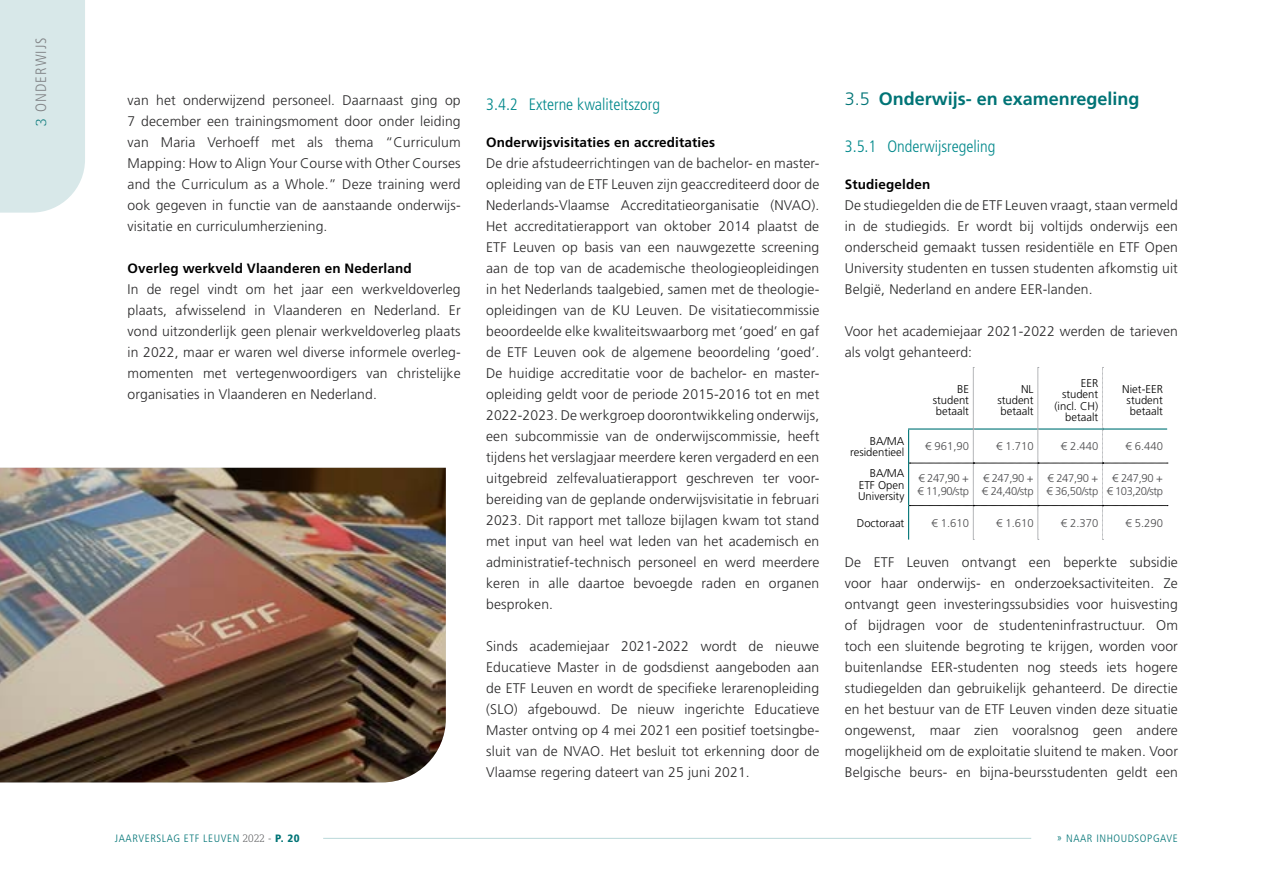
<style>
.page{position:relative;width:1263px;height:893px;background:#fff}
.page>*{position:absolute;margin:0;border:0;box-sizing:border-box;transform-origin:0 0}
.t1{font:700 18px "Frutiger LT Std";color:#007476}
.t2{font:300 condensed 16.5px "Frutiger LT Std";color:#00888b}
.t3{font:300 condensed 15px "Frutiger LT Std";letter-spacing:.075em;color:#808285}
.t4{font:300 13.95px/21px "Frutiger LT Std";letter-spacing:.01em;color:#292829;text-align:justify}
.t5{font:700 13.5px "Frutiger LT Std";letter-spacing:.01em;color:#000}
.t6{font:300 11.25px/11.2px "Frutiger LT Std";color:#000;text-align:justify}
.t7{font:300 11.25px/13.5px "Frutiger LT Std";letter-spacing:-.03em;color:#4d4d4f}
.t8{font:300 condensed 10.65px "Frutiger LT Std";letter-spacing:.05em;color:#007476;scale:1.05 1}
.s1{font-family:"Demos Next Pro";font-stretch:normal;color:#007476}
.s2{font-weight:300}
.s3{font-family:"Demos Next Pro";font-size:11.25px;color:#58595b}
.s4{color:#58595b}
.s5{font-weight:900}
</style>
<div class="page">
<hr style="left:908px;top:430px;width:1px;height:33px;background:#007476">
<hr style="left:908px;top:428px;width:65px;height:2px;background:#007476">
<hr style="left:908px;top:463px;width:1px;height:43px;background:#007476">
<hr style="left:908px;top:506px;width:1px;height:34px;background:#007476">
<svg style="left:909px;top:367px;width:259px;height:173px"></svg>
<img style="left:0;top:468px;width:446px;height:314px">
<div style="left:0;top:0;width:85px;height:213px;background:#d8e8e9"></div>
<hr style="left:323px;top:838px;width:708px;height:1px;background:#bad8d9">
<p class="t3" style="left:32px;top:126px;width:90px;rotate:-90deg"><span class="s1">3</span> ONDERWIJS</p>
<p class="t4" style="left:128px;top:90px;width:335px">van het onderwijzend personeel. Daarnaast ging op 7 december een trainingsmoment door onder leiding van Maria Verhoeff met als thema “Curriculum Mapping: How to Align Your Course with Other Courses and the Curriculum as a Whole.” Deze training werd ook gegeven in functie van de aanstaande onderwijs&shy;visitatie en curriculumherziening.</p>
<p class="t5" style="left:128px;top:260px;width:286px">Overleg werkveld Vlaanderen en Nederland</p>
<p class="t4" style="left:128px;top:279px;width:335px">In de regel vindt om het jaar een werkveldoverleg plaats, afwisselend in Vlaanderen en Nederland. Er vond uitzonderlijk geen plenair werkveldoverleg plaats in 2022, maar er waren wel diverse informele overleg&shy;momenten met vertegenwoordigers van christelijke organisaties in Vlaanderen en Nederland.</p>
<p class="t2" style="left:486px;top:94px;width:175px">3.4.2 Externe kwaliteitszorg</p>
<p class="t5" style="left:486px;top:134px;width:230px">Onderwijsvisitaties en accreditaties</p>
<p class="t4" style="left:486px;top:153px;width:335px">De drie afstudeerrichtingen van de bachelor- en master&shy;opleiding van de ETF Leuven zijn geaccrediteerd door de Nederlands-Vlaamse Accreditatieorganisatie (NVAO).<br>Het accreditatierapport van oktober 2014 plaatst de ETF Leuven op basis van een nauwgezette screening aan de top van de academische theologieopleidingen in het Nederlands taalgebied, samen met de theologie&shy;opleidingen van de KU Leuven. De visitatiecommissie beoordeelde elke kwaliteitswaarborg met ‘goed’ en gaf de ETF Leuven ook de algemene beoordeling ‘goed’.<br>De huidige accreditatie voor de bachelor- en master&shy;opleiding geldt voor de periode 2015-2016 tot en met 2022-2023. De werkgroep doorontwikkeling onderwijs, een subcommissie van de onderwijscommissie, heeft tijdens het verslagjaar meerdere keren vergaderd en een uitgebreid zelfevaluatierapport geschreven ter voor&shy;bereiding van de geplande onderwijsvisitatie in februari 2023. Dit rapport met talloze bijlagen kwam tot stand met input van heel wat leden van het academisch en administratief-technisch personeel en werd meerdere keren in alle daartoe bevoegde raden en organen besproken.</p>
<p class="t4" style="left:486px;top:636px;width:335px">Sinds academiejaar 2021-2022 wordt de nieuwe Educatieve Master in de godsdienst aangeboden aan de ETF Leuven en wordt de specifieke lerarenopleiding (SLO) afgebouwd. De nieuw ingerichte Educatieve Master ontving op 4 mei 2021 een positief toetsingbe&shy;sluit van de NVAO. Het besluit tot erkenning door de Vlaamse regering dateert van 25 juni 2021.</p>
<p class="t1" style="left:845px;top:88px;width:296px"><span class="s2">3.5</span> Onderwijs- en examenregeling</p>
<p class="t2" style="left:845px;top:136px;width:152px">3.5.1 Onderwijsregeling</p>
<p class="t5" style="left:845px;top:176px;width:87px">Studiegelden</p>
<p class="t4" style="left:845px;top:195px;width:335px">De studiegelden die de ETF Leuven vraagt, staan vermeld in de studiegids. Er wordt bij voltijds onderwijs een onderscheid gemaakt tussen residentiële en ETF Open University studenten en tussen studenten afkomstig uit België, Nederland en andere EER-landen.</p>
<p class="t4" style="left:845px;top:321px;width:335px">Voor het academiejaar 2021-2022 werden de tarieven als volgt gehanteerd:</p>
<p class="t6" style="left:933px;top:383px;width:38px;text-indent:24px">BE student betaalt</p>
<p class="t6" style="left:997px;top:383px;width:38px;text-indent:24px">NL student betaalt</p>
<p class="t6" style="left:1054px;top:378px;width:45px;text-align:right">EER student (incl. CH) betaalt</p>
<p class="t6" style="left:1127px;top:383px;width:38px;text-indent:-4px">Niet-EER student betaalt</p>
<p class="t6" style="left:850px;top:435px;width:56px;text-align:right">BA/MA residentieel</p>
<p class="t7" style="left:925px;top:440px;width:45px">€ 961,90</p>
<p class="t7" style="left:996px;top:440px;width:39px">€ 1.710</p>
<p class="t7" style="left:1061px;top:440px;width:39px">€ 2.440</p>
<p class="t7" style="left:1125px;top:440px;width:39px">€ 6.440</p>
<p class="t6" style="left:858px;top:468px;width:48px;text-indent:12px">BA/MA ETF Open University</p>
<p class="t7" style="left:917px;top:471px;width:53px">€ 247,90 + € 11,90/stp</p>
<p class="t7" style="left:982px;top:471px;width:53px">€ 247,90 + € 24,40/stp</p>
<p class="t7" style="left:1046px;top:471px;width:53px">€ 247,90 + € 36,50/stp</p>
<p class="t7" style="left:1107px;top:471px;width:58px;text-align:center">€ 247,90 + € 103,20/stp</p>
<p class="t6" style="left:857px;top:517px;width:49px">Doctoraat</p>
<p class="t7" style="left:931px;top:516px;width:39px">€ 1.610</p>
<p class="t7" style="left:996px;top:516px;width:39px">€ 1.610</p>
<p class="t7" style="left:1061px;top:516px;width:39px">€ 2.370</p>
<p class="t7" style="left:1125px;top:516px;width:39px">€ 5.290</p>
<p class="t4" style="left:845px;top:552px;width:335px">De ETF Leuven ontvangt een beperkte subsidie voor haar onderwijs- en onderzoeksactiviteiten. Ze ontvangt geen investeringssubsidies voor huisvesting of bijdragen voor de studenteninfrastructuur. Om toch een sluitende begroting te krijgen, worden voor buitenlandse EER-studenten nog steeds iets hogere studiegelden dan gebruikelijk gehanteerd. De directie en het bestuur van de ETF Leuven vinden deze situatie ongewenst, maar zien vooralsnog geen andere mogelijkheid om de exploitatie sluitend te maken. Voor Belgische beurs- en bijna-beursstudenten geldt een</p>
<p class="t8" style="left:115px;top:832px;width:178px">JAARVERSLAG ETF LEUVEN <span class="s3">2022</span> <span class="s4">-</span> <span class="s5">P. 20</span></p>
<p class="t8" style="left:1057px;top:832px;width:117px">» NAAR INHOUDSOPGAVE</p>
</div>
